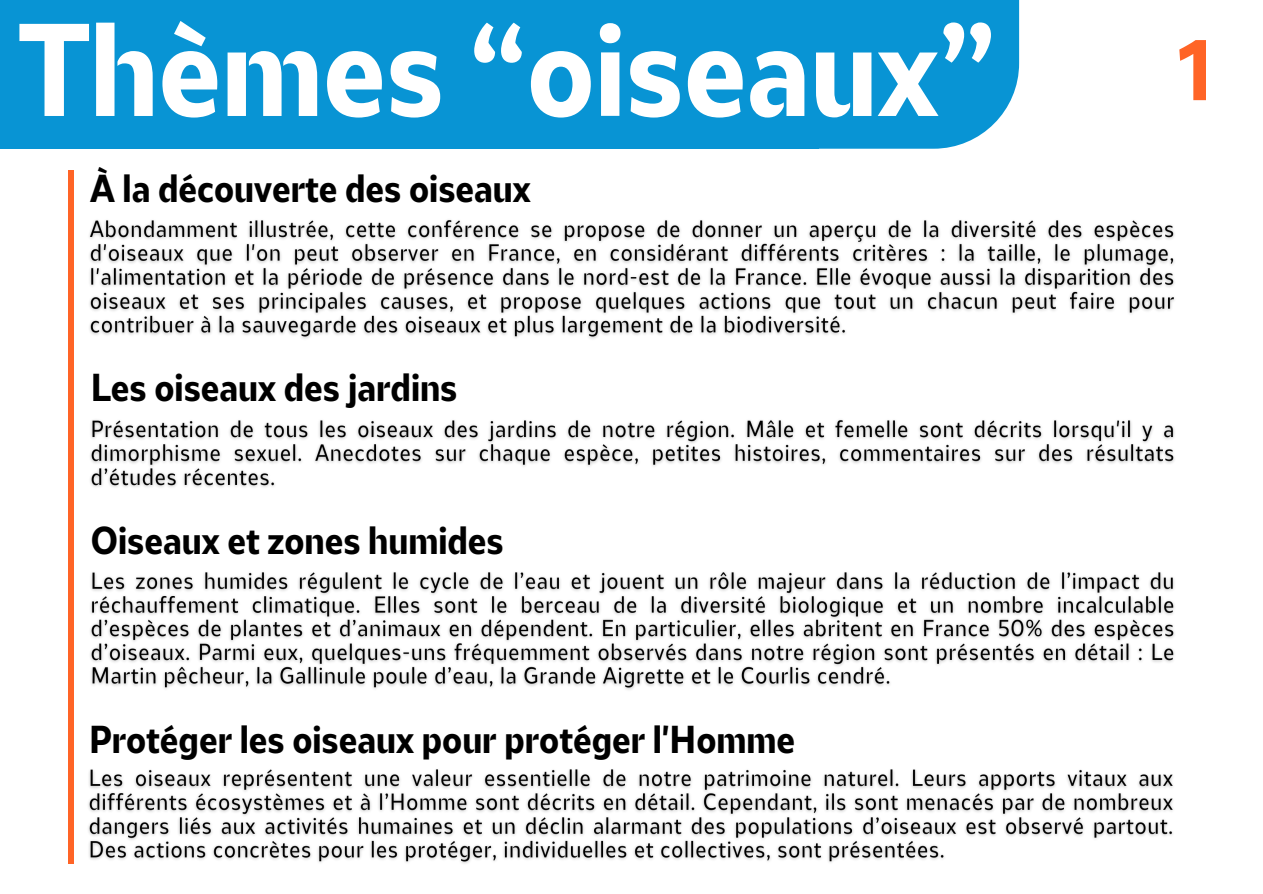
<style>
.page{position:relative;width:1263px;height:894px;background:#fff}
.page>*{position:absolute;margin:0;border:0;box-sizing:border-box;transform-origin:0 0}
.t1{font:700 condensed 121.95px "LPO";color:#fff}
.t2{font:700 condensed 79.5px "LPO";color:#ff6426}
.t3{font:700 condensed 36px "LPO";color:#000}
</style>
<div class="page">
<img style="left:89px;top:220px;width:1086px;height:119px">
<img style="left:90px;top:420px;width:1085px;height:67px">
<img style="left:90px;top:572px;width:1085px;height:118px">
<img style="left:88px;top:769px;width:1085px;height:95px">
<div style="left:660px;top:0;width:359px;height:149px;background:#0894d4"></div>
<div style="left:0;top:0;width:819px;height:149px;background:#0894d4"></div>
<div style="left:68px;top:170px;width:6px;height:693px;background:#ff6426"></div>
<p class="t1" style="left:19px;top:21px;width:978px">Thèmes “oiseaux”</p>
<p class="t3" style="left:90px;top:174px;width:442px">À la découverte des oiseaux</p>
<p class="t3" style="left:91px;top:373px;width:368px">Les oiseaux des jardins</p>
<p class="t3" style="left:91px;top:525px;width:414px">Oiseaux et zones humides</p>
<p class="t3" style="left:89px;top:724px;width:707px">Protéger les oiseaux pour protéger l'Homme</p>
<p class="t2" style="left:1179px;top:38px;width:35px">1</p>
</div>
